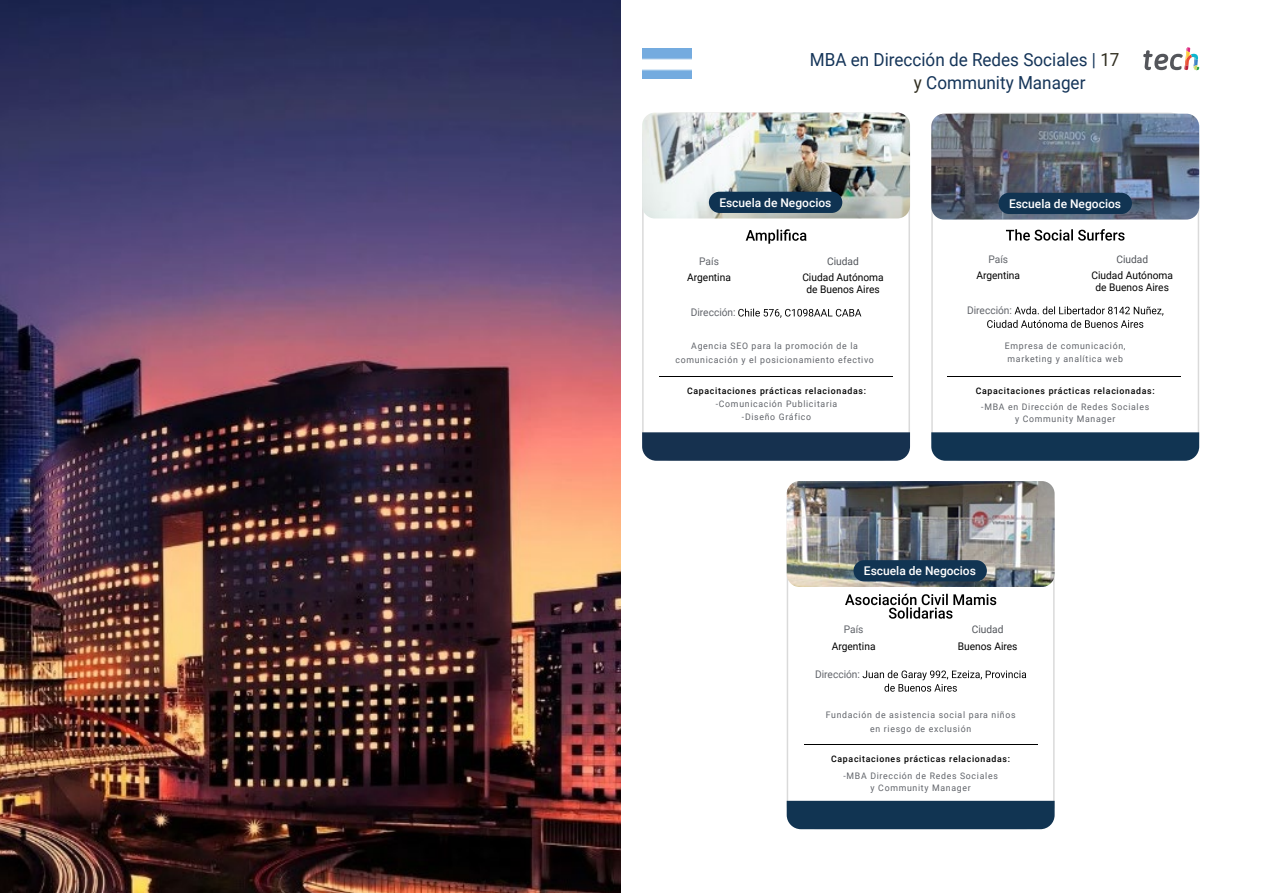
<style>
.page{position:relative;width:1263px;height:893px;background:#fff}
.page>*{position:absolute;margin:0;border:0;box-sizing:border-box;transform-origin:0 0}
.t1{font:18px/22.5px "Roboto";color:#153559;scale:.95 1}
.t2{font:500 12px "Roboto";color:#fff}
.t3{font:10.5px/12px "Roboto";color:#000;text-align:center}
.t4{font:10.5px "Roboto";color:#61646a}
.t5{font:10.5px "Roboto";color:#52555b}
.t6{font:9px/13.5px "Roboto";letter-spacing:.08em;color:#61646a;text-align:center}
.t7{font:500 9px "Roboto";letter-spacing:.08em;color:#000}
.s1{color:#312e20}
</style>
<div class="page">
<img style="left:0;top:0;width:621px;height:893px">
<svg style="left:1143px;top:47px;width:56px;height:24px"></svg>
<svg style="left:642px;top:112px;width:269px;height:325px"></svg>
<img style="left:642px;top:113px;width:268px;height:105px">
<div style="left:709px;top:192px;width:133px;height:21px;background:#0f3352;border-radius:11px"></div>
<hr style="left:659px;top:376px;width:234px;height:1px;background:#000">
<svg style="left:746px;top:229px;width:60px;height:15px"></svg>
<svg style="left:738px;top:309px;width:123px;height:9px"></svg>
<svg style="left:642px;top:432px;width:268px;height:29px;background:#1d3754"></svg>
<svg style="left:931px;top:112px;width:269px;height:337px"></svg>
<svg style="left:931px;top:432px;width:268px;height:29px;background:#183a57"></svg>
<hr style="left:946px;top:376px;width:234px;height:1px;background:#000">
<svg style="left:1006px;top:229px;width:118px;height:12px"></svg>
<svg style="left:987px;top:306px;width:176px;height:22px"></svg>
<img style="left:931px;top:114px;width:268px;height:106px">
<div style="left:998px;top:193px;width:134px;height:21px;background:#113452;border-radius:11px"></div>
<svg style="left:786px;top:490px;width:269px;height:340px"></svg>
<img style="left:787px;top:481px;width:267px;height:106px">
<div style="left:853px;top:560px;width:134px;height:21px;background:#113452;border-radius:11px"></div>
<div style="left:787px;top:801px;width:267px;height:28px;background:#113452"></div>
<hr style="left:804px;top:745px;width:233px;height:1px;background:#000">
<svg style="left:845px;top:594px;width:151px;height:25px"></svg>
<svg style="left:862px;top:670px;width:164px;height:22px"></svg>
<h1 class="t1" style="left:914px;top:48px;width:218px;text-indent:-104px">MBA en Dirección de Redes Sociales | <span class="s1">17 y</span> Community Manager</h1>
<h2 class="t2" style="left:719px;top:194px;width:114px">Escuela de Negocios</h2>
<h2 class="t2" style="left:1009px;top:195px;width:114px">Escuela de Negocios</h2>
<p class="t4" style="left:699px;top:254px;width:21px">País</p>
<p class="t3" style="left:687px;top:271px;width:45px">Argentina</p>
<p class="t5" style="left:827px;top:254px;width:33px">Ciudad</p>
<p class="t3" style="left:802px;top:271px;width:83px">Ciudad Autónoma de Buenos Aires</p>
<p class="t4" style="left:988px;top:252px;width:21px">País</p>
<p class="t3" style="left:976px;top:269px;width:45px">Argentina</p>
<p class="t5" style="left:1116px;top:252px;width:33px">Ciudad</p>
<p class="t3" style="left:1091px;top:269px;width:83px">Ciudad Autónoma de Buenos Aires</p>
<p class="t4" style="left:691px;top:305px;width:46px">Dirección:</p>
<p class="t6" style="left:675px;top:339px;width:200px">Agencia SEO para la promoción de la comunicación y el posicionamiento efectivo</p>
<p class="t7" style="left:687px;top:384px;width:180px">Capacitaciones prácticas relacionadas:</p>
<p class="t6" style="left:716px;top:397px;width:123px">-Comunicación Publicitaria -Diseño Gráfico</p>
<p class="t4" style="left:967px;top:303px;width:46px">Dirección:</p>
<p class="t6" style="left:1005px;top:339px;width:122px;text-align:left">Empresa de comunicación, marketing y analítica web</p>
<p class="t7" style="left:976px;top:384px;width:180px">Capacitaciones prácticas relacionadas:</p>
<p class="t6" style="left:981px;top:400px;width:170px;line-height:12px">-MBA en Dirección de Redes Sociales y Community Manager</p>
<h2 class="t2" style="left:864px;top:563px;width:114px">Escuela de Negocios</h2>
<p class="t4" style="left:844px;top:622px;width:21px">País</p>
<p class="t3" style="left:832px;top:640px;width:45px">Argentina</p>
<p class="t5" style="left:972px;top:622px;width:33px">Ciudad</p>
<p class="t3" style="left:958px;top:640px;width:61px">Buenos Aires</p>
<p class="t4" style="left:815px;top:667px;width:46px">Dirección:</p>
<p class="t6" style="left:826px;top:708px;width:191px">Fundación de asistencia social para niños en riesgo de exclusión</p>
<p class="t7" style="left:831px;top:753px;width:180px">Capacitaciones prácticas relacionadas:</p>
<p class="t6" style="left:843px;top:769px;width:156px;line-height:12px">-MBA Dirección de Redes Sociales y Community Manager</p>
</div>
